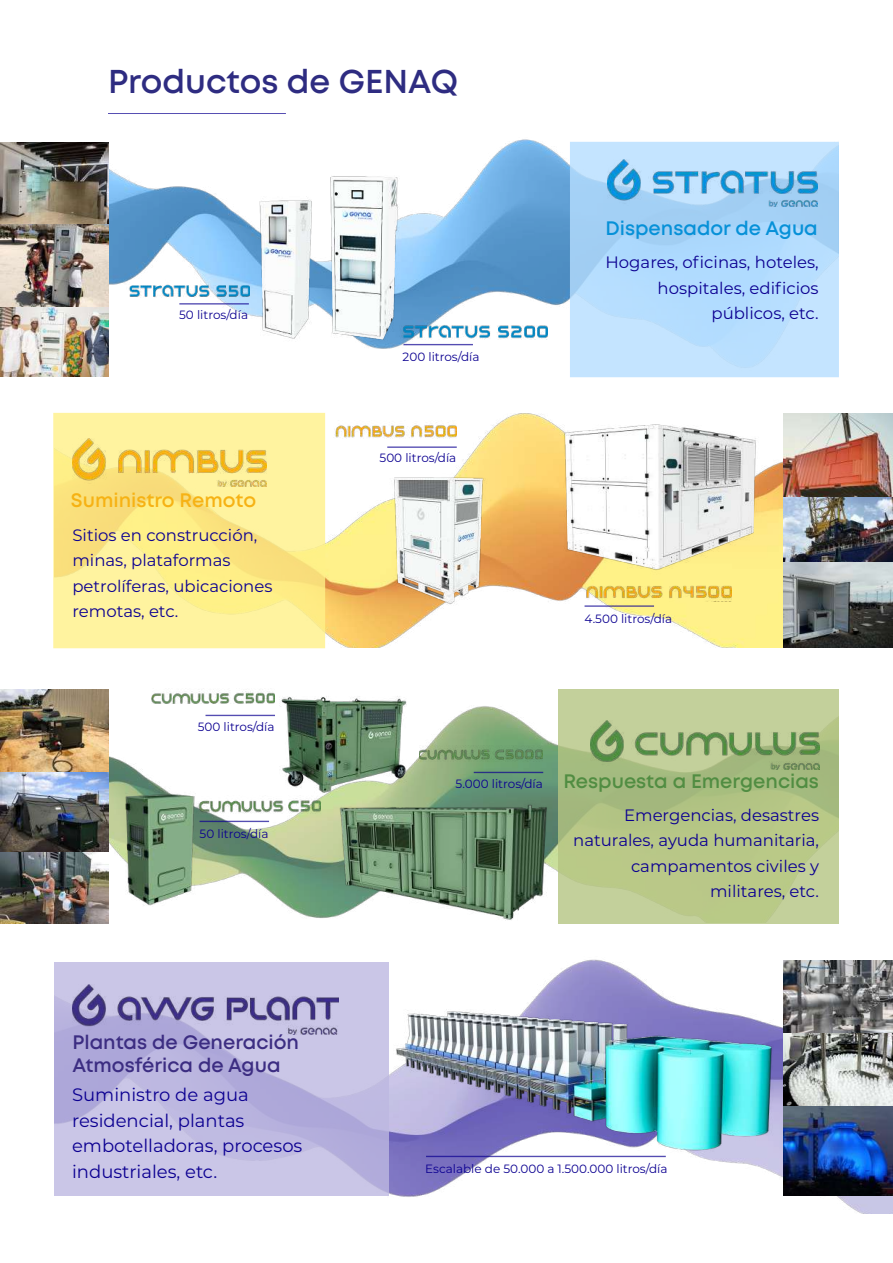
<style>
.page{position:relative;width:893px;height:1263px;background:#fff}
.page>*{position:absolute;margin:0;border:0;box-sizing:border-box;transform-origin:0 0}
.t1{font:600 33px "Mont";color:#2e2c81}
.t2{font:600 19.5px/23.4px "Mont";color:#3c2d82}
.t3{font:600 19.5px "Mont";color:#518d42}
.t4{font:600 19.5px "Mont";color:#0791d8}
.t5{font:600 19.5px "Mont";color:#f6b214}
.t6{font:18px/25.5px "Montserrat";color:#0c0091}
.t7{font:16.5px/25.5px "Montserrat";color:#0c0091;text-align:right}
.t8{font:12px "Montserrat";color:#0c0091}
</style>
<div class="page">
<img style="left:72px;top:139px;width:766px;height:237px">
<img style="left:54px;top:959px;width:839px;height:254px">
<img style="left:108px;top:690px;width:450px;height:233px">
<img style="left:325px;top:414px;width:458px;height:233px">
<svg style="left:570px;top:142px;width:269px;height:235px"></svg>
<svg style="left:558px;top:689px;width:281px;height:235px;fill:#b9c987"></svg>
<svg style="left:53px;top:413px;width:272px;height:235px;fill:#fff39f"></svg>
<img style="left:72px;top:438px;width:194px;height:48px">
<img style="left:608px;top:159px;width:210px;height:48px">
<img style="left:590px;top:720px;width:229px;height:49px">
<svg style="left:54px;top:961px;width:334px;height:234px;fill:#cac6e7"></svg>
<img style="left:72px;top:985px;width:266px;height:49px">
<hr style="left:108px;top:113px;width:178px;height:1px;background:#0c0091">
<img style="left:254px;top:197px;width:66px;height:144px">
<img style="left:320px;top:170px;width:88px;height:171px">
<hr style="left:403px;top:344px;width:70px;height:1px;background:#0c0091">
<hr style="left:179px;top:303px;width:70px;height:2px;background:#0c0091">
<img style="left:126px;top:279px;width:124px;height:19px">
<img style="left:400px;top:319px;width:147px;height:21px">
<img style="left:0;top:223px;width:108px;height:84px">
<img style="left:0;top:143px;width:108px;height:80px">
<img style="left:783px;top:496px;width:110px;height:67px">
<img style="left:783px;top:414px;width:110px;height:82px">
<img style="left:0;top:690px;width:108px;height:234px">
<img style="left:389px;top:472px;width:99px;height:135px">
<img style="left:548px;top:414px;width:222px;height:167px">
<img style="left:120px;top:791px;width:77px;height:116px">
<img style="left:280px;top:690px;width:129px;height:107px">
<img style="left:335px;top:796px;width:220px;height:127px">
<img style="left:394px;top:980px;width:381px;height:190px">
<img style="left:783px;top:961px;width:110px;height:234px">
<img style="left:783px;top:563px;width:110px;height:84px">
<img style="left:0;top:307px;width:108px;height:70px">
<hr style="left:585px;top:605px;width:69px;height:2px;background:#0c0091">
<hr style="left:387px;top:446px;width:70px;height:2px;background:#0c0091">
<img style="left:333px;top:420px;width:123px;height:19px">
<img style="left:584px;top:581px;width:147px;height:20px">
<hr style="left:205px;top:715px;width:70px;height:1px;background:#0c0091">
<img style="left:151px;top:690px;width:124px;height:14px">
<hr style="left:474px;top:772px;width:69px;height:1px;background:#0c0091">
<img style="left:419px;top:746px;width:124px;height:15px">
<hr style="left:200px;top:821px;width:69px;height:1px;background:#0c0091">
<img style="left:197px;top:796px;width:123px;height:18px">
<hr style="left:426px;top:1156px;width:240px;height:1px;background:#0c0091">
<h1 class="t1" style="left:108px;top:61px;width:351px">Productos de GENAQ</h1>
<p class="t8" style="left:179px;top:306px;width:70px">50 litros/día</p>
<p class="t5" style="left:71px;top:488px;width:187px">Suministro Remoto</p>
<p class="t7" style="left:72px;top:522px;width:202px;text-align:left">Sitios en construcción, minas, plataformas petrolíferas, ubicaciones remotas, etc.</p>
<p class="t8" style="left:198px;top:718px;width:78px">500 litros/día</p>
<p class="t8" style="left:200px;top:825px;width:70px">50 litros/día</p>
<p class="t8" style="left:403px;top:349px;width:78px">200 litros/día</p>
<p class="t8" style="left:380px;top:450px;width:78px">500 litros/día</p>
<p class="t4" style="left:605px;top:215px;width:214px">Dispensador de Agua</p>
<p class="t7" style="left:605px;top:249px;width:215px">Hogares, oficinas, hoteles, hospitales, edificios públicos, etc.</p>
<p class="t8" style="left:585px;top:610px;width:89px">4.500 litros/día</p>
<p class="t8" style="left:456px;top:775px;width:89px">5.000 litros/día</p>
<p class="t3" style="left:563px;top:769px;width:257px">Respuesta a Emergencias</p>
<p class="t7" style="left:573px;top:802px;width:247px">Emergencias, desastres naturales, ayuda humanitaria, campamentos civiles y militares, etc.</p>
<p class="t2" style="left:72px;top:1030px;width:228px">Plantas de Generación<br>Atmosférica de Agua</p>
<p class="t6" style="left:72px;top:1081px;width:232px">Suministro de agua residencial, plantas embotelladoras, procesos industriales, etc.</p>
<p class="t8" style="left:425px;top:1160px;width:244px">Escalable de 50.000 a 1.500.000 litros/día</p>
</div>
